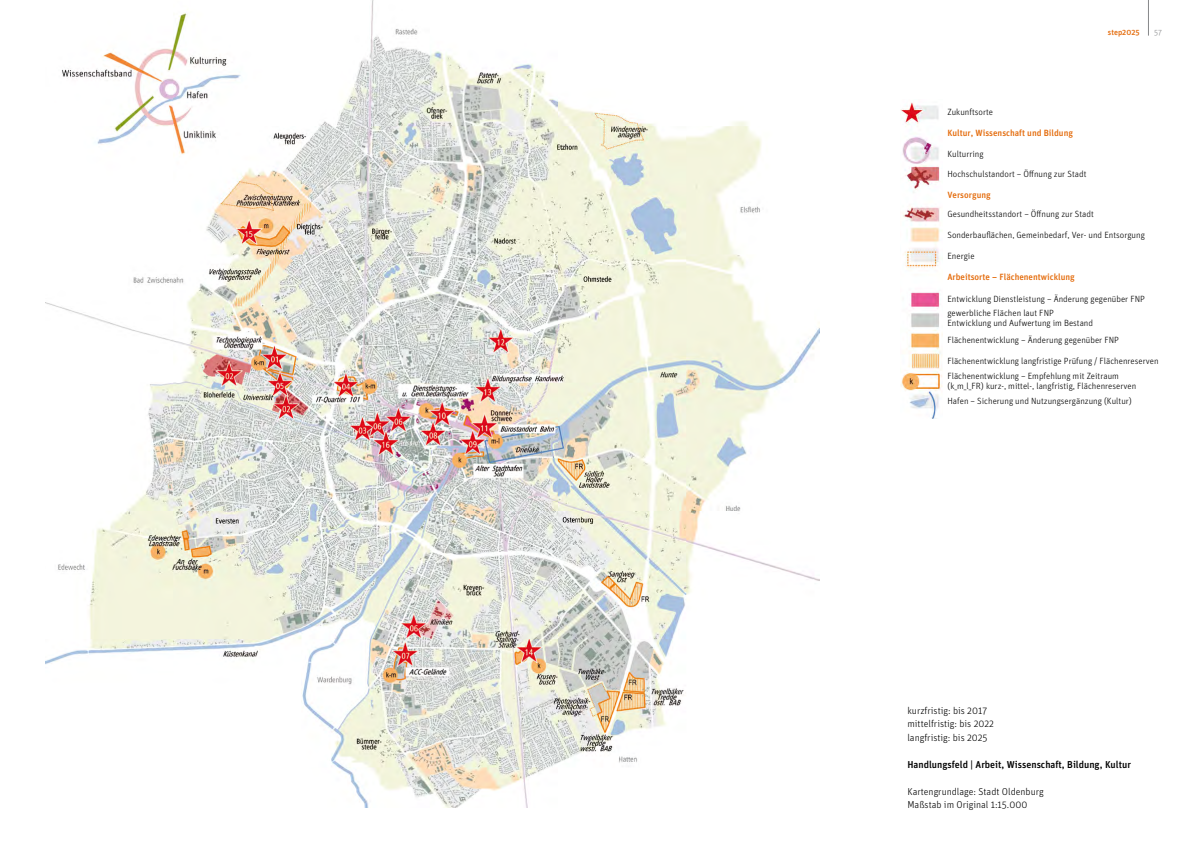
<style>
.page{position:relative;width:1191px;height:842px;background:#fff}
.page>*{position:absolute;margin:0;border:0;box-sizing:border-box;transform-origin:0 0}
.t1{font:300 10px/13.5px "Unit";color:#000}
.t2{font:500 10px "Unit";color:#000}
.t3{font:300 9px/14.5px "Unit";color:#000}
.t4{font:500 9px "Unit";color:#e46c0d}
.t5{font:500 8px "Unit";color:#e46c0d}
.t6{font:300 8px "Unit";color:#87888a}
</style>
<div class="page">
<hr style="left:1148px;top:0;width:1px;height:36px;background:#87888a">
<img style="left:46px;top:0;width:773px;height:808px">
<img style="left:901px;top:102px;width:41px;height:316px">
<p class="t5" style="left:1108px;top:27px;width:33px">step2025</p>
<p class="t6" style="left:1154px;top:27px;width:9px">57</p>
<p class="t3" style="left:947px;top:104px;width:47px">Zukunftsorte</p>
<p class="t4" style="left:947px;top:127px;width:127px">Kultur, Wissenschaft und Bildung</p>
<p class="t3" style="left:947px;top:146px;width:38px">Kulturring</p>
<p class="t3" style="left:947px;top:166px;width:141px">Hochschulstandort – Öffnung zur Stadt</p>
<p class="t4" style="left:947px;top:189px;width:45px">Versorgung</p>
<p class="t3" style="left:947px;top:207px;width:148px">Gesundheitsstandort – Öffnung zur Stadt</p>
<p class="t3" style="left:947px;top:227px;width:199px">Sonderbauflächen, Gemeinbedarf, Ver- und Entsorgung</p>
<p class="t3" style="left:947px;top:248px;width:29px">Energie</p>
<p class="t4" style="left:947px;top:271px;width:129px">Arbeitsorte – Flächenentwicklung</p>
<p class="t3" style="left:947px;top:291px;width:199px">Entwicklung Dienstleistung – Änderung gegenüber FNP gewerbliche Flächen laut FNP</p>
<p class="t3" style="left:947px;top:314px;width:173px;line-height:17px">Entwicklung und Aufwertung im Bestand<br>Flächenentwicklung – Änderung gegenüber FNP</p>
<p class="t3" style="left:947px;top:354px;width:213px">Flächenentwicklung langfristige Prüfung / Flächenreserven<br>Flächenentwicklung – Empfehlung mit Zeitraum</p>
<p class="t3" style="left:947px;top:378px;width:190px;line-height:15px">(k_m_l_FR) kurz-, mittel-, langfristig, Flächenreserven<br>Hafen – Sicherung und Nutzungsergänzung (Kultur)</p>
<p class="t1" style="left:907px;top:703px;width:88px">kurzfristig: bis 2017 mittelfristig: bis 2022 langfristig: bis 2025</p>
<p class="t2" style="left:907px;top:758px;width:225px">H andlungsfeld | Arbeit, Wissenschaft, Bildung, Kultur</p>
<p class="t1" style="left:907px;top:784px;width:138px">Kartengrundlage: Stadt Oldenburg<br>Maßstab im Original 1:15.000</p>
</div>
